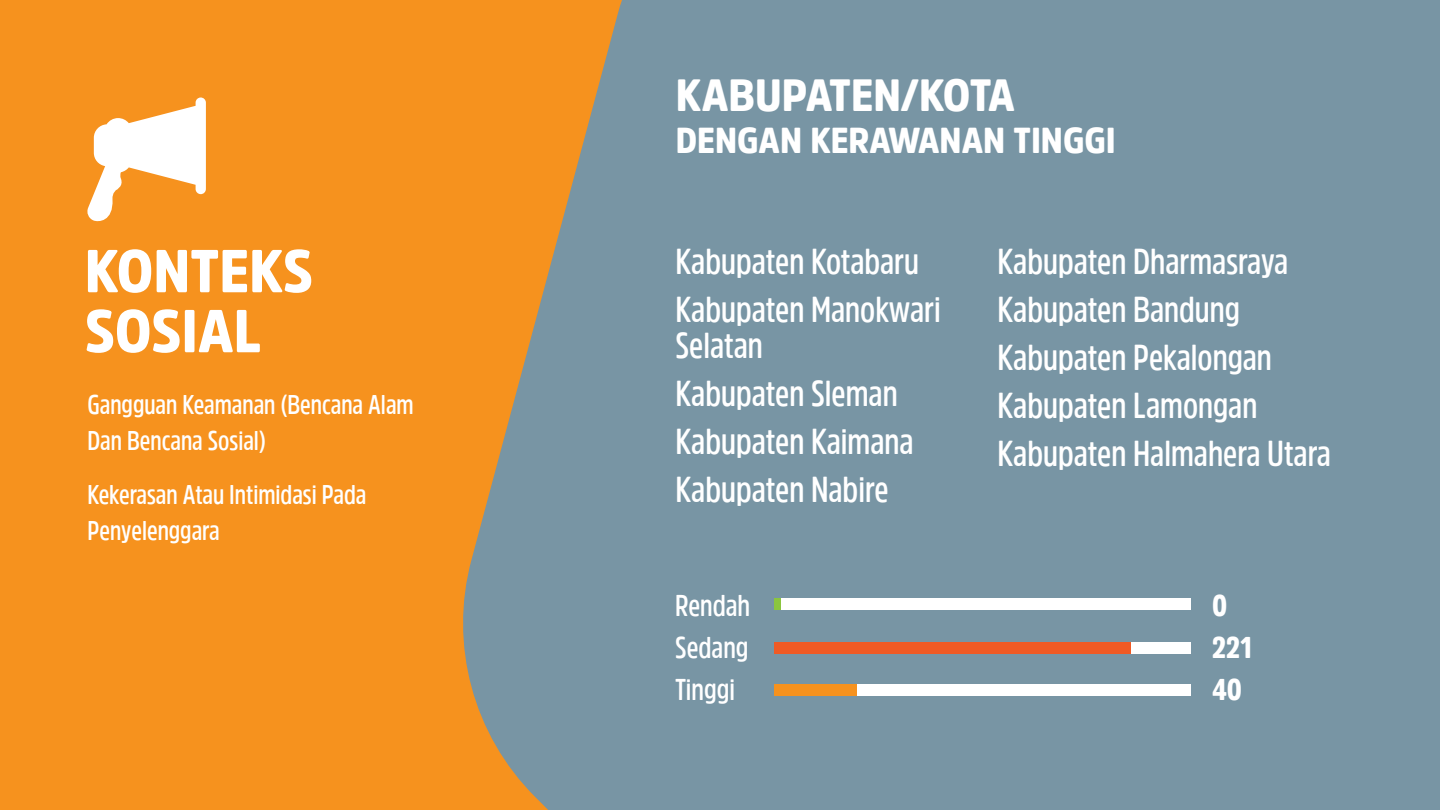
<style>
.page{position:relative;width:1440px;height:810px;background:#f6921e}
.page>*{position:absolute;margin:0;border:0;box-sizing:border-box;transform-origin:0 0}
.t1{font:900 60px/60px "Amsi Pro Narw";color:#fff}
.t2{font:900 45px "Amsi Pro Narw";color:#fff}
.t3{font:600 36px/48px "Amsi Pro Cond";color:#fff}
.t4{font:900 36px "Amsi Pro Narw";color:#fff}
.t5{font:600 30px/42px "Amsi Pro Cond";color:#fff;text-align:justify}
.t6{font:900 30px/42px "Amsi Pro Cond";color:#fff}
.t7{font:600 27px/36px "Amsi Pro Cond";color:#fff}
</style>
<div class="page">
<div style="left:463px;top:0;width:977px;height:810px;background:#7895a4"></div>
<div style="left:774px;top:598px;width:416px;height:12px;background:#fff"></div>
<div style="left:774px;top:598px;width:7px;height:12px;background:#8bc53f"></div>
<div style="left:774px;top:642px;width:416px;height:12px;background:#fff"></div>
<div style="left:774px;top:642px;width:357px;height:12px;background:#f05a24"></div>
<div style="left:774px;top:684px;width:416px;height:12px;background:#fff"></div>
<div style="left:774px;top:684px;width:82px;height:12px;background:#f6921e"></div>
<svg style="left:87px;top:98px;width:119px;height:124px"></svg>
<h1 class="t1" style="left:85px;top:240px;width:230px">KONTEKS<br>SOSIAL</h1>
<p class="t7" style="left:87px;top:385px;width:328px">Gangguan Keamanan (Bencana Alam<br>Dan Bencana Sosial)</p>
<p class="t7" style="left:87px;top:475px;width:280px">Kekerasan Atau Intimidasi Pada<br>Penyelenggara</p>
<p class="t2" style="left:676px;top:64px;width:341px">KABUPATEN/KOTA</p>
<p class="t4" style="left:676px;top:116px;width:442px">DENGAN KERAWANAN TINGGI</p>
<p class="t3" style="left:675px;top:236px;width:267px">Kabupaten Kotabaru<br>Kabupaten Manokwari</p>
<p class="t3" style="left:675px;top:320px;width:240px">Selatan<br>Kabupaten Sleman<br>Kabupaten Kaimana<br>Kabupaten Nabire</p>
<p class="t3" style="left:998px;top:236px;width:335px">Kabupaten Dharmasraya<br>Kabupaten Bandung<br>Kabupaten Pekalongan<br>Kabupaten Lamongan<br>Kabupaten Halmahera Utara</p>
<p class="t5" style="left:675px;top:584px;width:77px">Rendah Sedang Tinggi</p>
<p class="t6" style="left:1212px;top:584px;width:41px">0<br>221<br>40</p>
</div>
